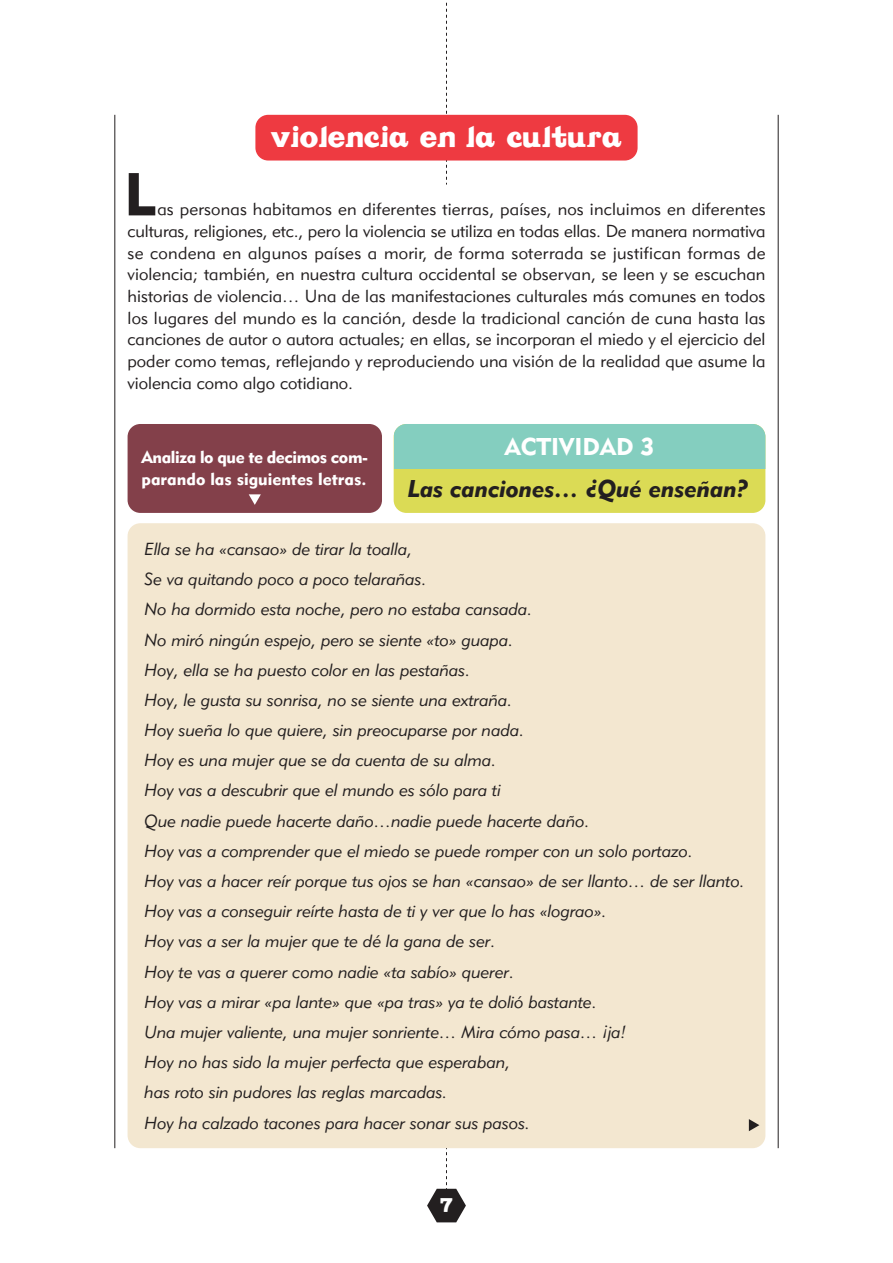
<style>
.page{position:relative;width:893px;height:1263px;background:#fff}
.page>*{position:absolute;margin:0;border:0;box-sizing:border-box;transform-origin:0 0}
.t1{font:59.7px "Geometric 415 BT Black A";color:#231f20}
.t2{font:31.5px "Vintage";letter-spacing:.02em;color:#fff}
.t3{font:24px "Geometric 415 BT Black Italic A";color:#231f20}
.t4{font:24px "Geometric 415 BT Black A";color:#fff}
.t5{font:22.5px "Vintage";color:#fff}
.t6{font:17.25px/30.2px "Geometric 415 BT Lite Italic A";color:#231f20}
.t7{font:17.25px/21.6px "Geometric 415 BT Lite A";color:#231f20;text-align:justify}
.t8{font:17.25px/21.6px "Geometric 415 BT Black A";color:#fff}
</style>
<div class="page">
<hr style="left:778px;top:115px;width:1px;height:1033px;background:#231f20">
<svg style="left:446px;top:2px;width:1px;height:183px"></svg>
<hr style="left:114px;top:115px;width:1px;height:1033px;background:#231f20">
<div style="left:255px;top:115px;width:383px;height:46px;background:#ee3a41;border-radius:13px"></div>
<div style="left:394px;top:424px;width:371px;height:89px;background:#dbdb55;border-radius:13px"></div>
<div style="left:394px;top:424px;width:371px;height:44px;background:#84cebf"></div>
<div style="left:128px;top:523px;width:637px;height:625px;background:#f3e7d0;border-radius:13px"></div>
<svg style="left:749px;top:1119px;width:10px;height:12px"></svg>
<div style="left:128px;top:424px;width:254px;height:89px;background:#83404a;border-radius:13px"></div>
<svg style="left:249px;top:494px;width:12px;height:11px"></svg>
<svg style="left:427px;top:1148px;width:39px;height:74px"></svg>
<h2 class="t2" style="left:270px;top:125px;width:353px">violencia en la cultura</h2>
<h1 class="t1" style="left:124px;top:173px;width:33px">L</h1>
<p class="t7" style="left:128px;top:200px;width:639px;text-indent:30px">as personas habitamos en diferentes tierras, países, nos incluimos en diferentes culturas, religiones, etc., pero la violencia se utiliza en todas ellas. De manera normativa se condena en algunos países a morir, de forma soterrada se justifican formas de violencia; también, en nuestra cultura occidental se observan, se leen y se escuchan historias de violencia… Una de las manifestaciones culturales más comunes en todos los lugares del mundo es la canción, desde la tradicional canción de cuna hasta las canciones de autor o autora actuales; en ellas, se incorporan el miedo y el ejercicio del poder como temas, reflejando y reproduciendo una visión de la realidad que asume la violencia como algo cotidiano.</p>
<p class="t8" style="left:142px;top:448px;width:228px">Analiza lo que te decimos com&shy;parando las siguientes letras.</p>
<h3 class="t4" style="left:505px;top:438px;width:151px">ACTIVIDAD 3</h3>
<h3 class="t3" style="left:408px;top:479px;width:342px">Las canciones… ¿Qué enseñan?</h3>
<p class="t6" style="left:145px;top:536px;width:602px">Ella se ha «cansao» de tirar la toalla,<br>Se va quitando poco a poco telarañas.<br>No ha dormido esta noche, pero no estaba cansada.<br>No miró ningún espejo, pero se siente «to» guapa.<br>Hoy, ella se ha puesto color en las pestañas.<br>Hoy, le gusta su sonrisa, no se siente una extraña.<br>Hoy sueña lo que quiere, sin preocuparse por nada.<br>Hoy es una mujer que se da cuenta de su alma.<br>Hoy vas a descubrir que el mundo es sólo para ti<br>Que nadie puede hacerte daño…nadie puede hacerte daño.<br>Hoy vas a comprender que el miedo se puede romper con un solo portazo.<br>Hoy vas a hacer reír porque tus ojos se han «cansao» de ser llanto… de ser llanto.<br>Hoy vas a conseguir reírte hasta de ti y ver que lo has «lograo».<br>Hoy vas a ser la mujer que te dé la gana de ser.<br>Hoy te vas a querer como nadie «ta sabío» querer.<br>Hoy vas a mirar «pa lante» que «pa tras» ya te dolió bastante.<br>Una mujer valiente, una mujer sonriente… Mira cómo pasa… ¡ja!<br>Hoy no has sido la mujer perfecta que esperaban,<br>has roto sin pudores las reglas marcadas.<br>Hoy ha calzado tacones para hacer sonar sus pasos.</p>
<h3 class="t5" style="left:440px;top:1197px;width:14px">7</h3>
</div>
